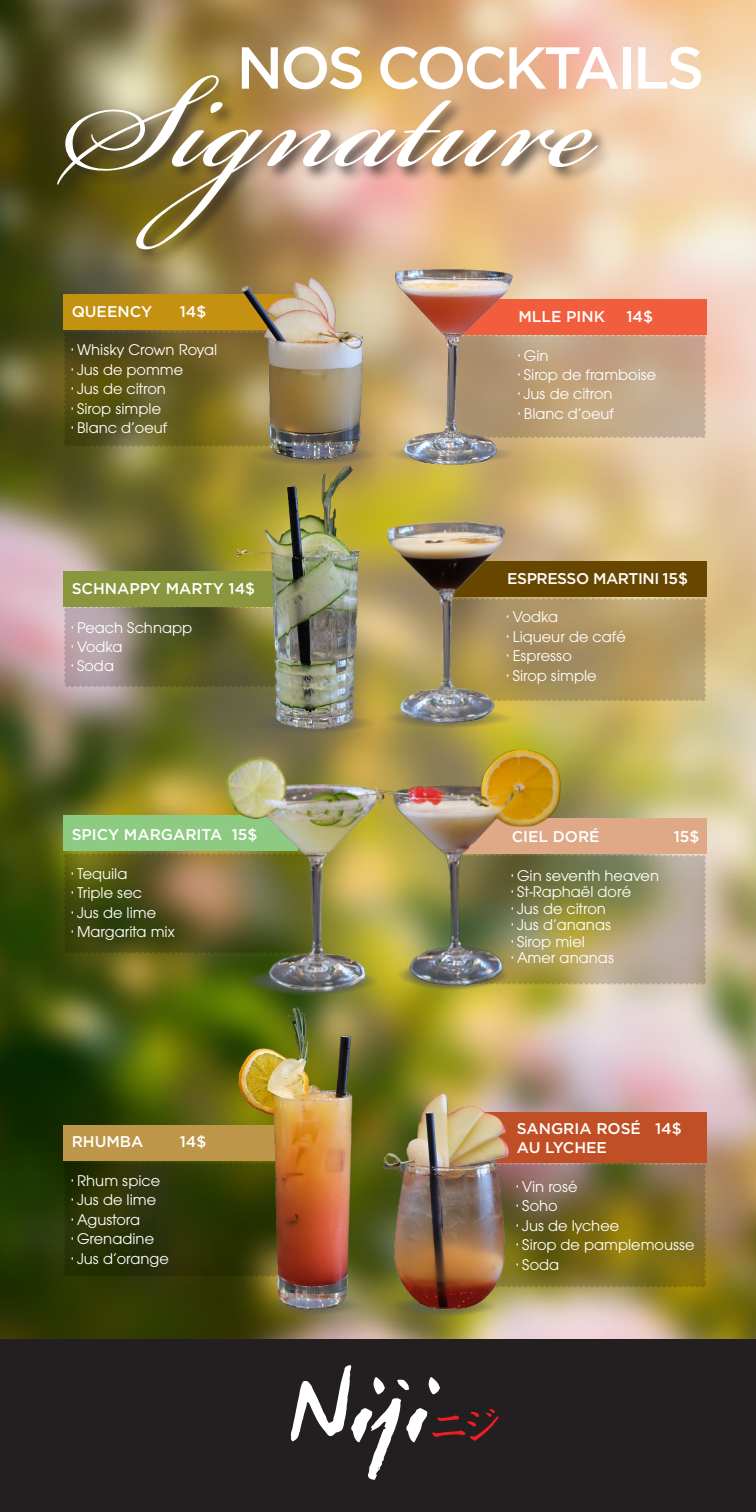
<style>
.page{position:relative;width:756px;height:1512px;background:#fff}
.page>*{position:absolute;margin:0;border:0;box-sizing:border-box;transform-origin:0 0}
.t1{font:207.45px "Bickham Script Pro";color:#fff}
.t2{font:500 59.1px "Gotham";letter-spacing:-.05em;color:#fff}
.t3{font:16.2px/19.5px "Avant Gard EF";color:#fff}
.t4{font:500 15.6px/19.5px "Gotham";color:#fff}
.t5{font:500 15.6px "Gotham";letter-spacing:-.03em;color:#fff}
</style>
<div class="page">
<img style="left:0;top:0;width:756px;height:1340px">
<div style="left:0;top:1340px;width:756px;height:172px;background:#231f20"></div>
<svg style="left:235px;top:707px;width:152px;height:32px"></svg>
<div style="left:63px;top:294px;width:235px;height:36px;background:#c59110"></div>
<svg style="left:527px;top:335px;width:180px;height:104px;background:#c2a687"></svg>
<svg style="left:542px;top:597px;width:165px;height:105px;background:#b39a65"></svg>
<svg style="left:576px;top:854px;width:131px;height:132px;background:#a89f7d"></svg>
<svg style="left:527px;top:1163px;width:180px;height:126px;background:#7c6b28"></svg>
<div style="left:454px;top:299px;width:253px;height:36px;background:#f15e3d"></div>
<div style="left:472px;top:1113px;width:235px;height:50px;background:#c14f26"></div>
<div style="left:447px;top:561px;width:260px;height:36px;background:#674700"></div>
<div style="left:458px;top:818px;width:249px;height:36px;background:#dfa988"></div>
<div style="left:63px;top:1125px;width:235px;height:36px;background:#bd964a"></div>
<div style="left:63px;top:571px;width:235px;height:36px;background:#89963d"></div>
<div style="left:63px;top:815px;width:235px;height:36px;background:#8dca82"></div>
<div style="left:55px;top:72px;width:559px;height:194px;background:#231f20;opacity:.75"></div>
<svg style="left:63px;top:607px;width:175px;height:81px;background:#7b755a"></svg>
<svg style="left:63px;top:1161px;width:174px;height:117px;background:#2a3305"></svg>
<img style="left:382px;top:244px;width:145px;height:227px">
<img style="left:408px;top:1083px;width:119px;height:249px">
<img style="left:373px;top:471px;width:169px;height:265px">
<img style="left:369px;top:736px;width:207px;height:285px">
<img style="left:238px;top:509px;width:145px;height:220px">
<img style="left:197px;top:744px;width:188px;height:271px">
<img style="left:237px;top:989px;width:171px;height:343px">
<svg style="left:63px;top:330px;width:173px;height:118px;background:#645a1e"></svg>
<img style="left:236px;top:255px;width:148px;height:254px">
<svg style="left:63px;top:852px;width:254px;height:103px;background:#635f2a"></svg>
<svg style="left:291px;top:1365px;width:208px;height:115px"></svg>
<h2 class="t2" style="left:237px;top:29px;width:469px">NOS COCKTAILS</h2>
<h1 class="t1" style="left:63px;top:-28px;width:540px">Signature</h1>
<p class="t4" style="left:72px;top:301px;width:82px">QUEENCY</p>
<p class="t4" style="left:180px;top:301px;width:28px">14$</p>
<p class="t3" style="left:72px;top:340px;width:147px">· Whisky Crown Royal · Jus de pomme<br>· Jus de citron<br>· Sirop simple<br>· Blanc d’oeuf</p>
<p class="t4" style="left:72px;top:578px;width:185px">SCHNAPPY MARTY 14$</p>
<p class="t3" style="left:72px;top:617px;width:122px">· Peach Schnapp · Vodka<br>· Soda</p>
<p class="t4" style="left:72px;top:824px;width:187px">SPICY MARGARITA 15$</p>
<p class="t3" style="left:72px;top:864px;width:104px">· Tequila<br>· Triple sec<br>· Jus de lime<br>· Margarita mix</p>
<p class="t4" style="left:72px;top:1132px;width:73px">RHUMBA</p>
<p class="t4" style="left:180px;top:1132px;width:28px">14$</p>
<p class="t3" style="left:72px;top:1171px;width:99px">· Rhum spice<br>· Jus de lime<br>· Agustora<br>· Grenadine<br>· Jus d’orange</p>
<p class="t4" style="left:518px;top:306px;width:88px">MLLE PINK</p>
<p class="t4" style="left:626px;top:306px;width:28px">14$</p>
<p class="t3" style="left:518px;top:346px;width:140px">· Gin<br>· Sirop de framboise · Jus de citron<br>· Blanc d’oeuf</p>
<p class="t5" style="left:507px;top:568px;width:182px">ESPRESSO MARTINI 15$</p>
<p class="t3" style="left:507px;top:607px;width:120px">· Vodka<br>· Liqueur de café · Espresso<br>· Sirop simple</p>
<p class="t4" style="left:512px;top:826px;width:90px">CIEL DORÉ</p>
<p class="t4" style="left:674px;top:826px;width:27px">15$</p>
<p class="t3" style="left:512px;top:867px;width:149px;line-height:16.5px">· Gin seventh heaven · St-Raphaël doré<br>· Jus de citron<br>· Jus d’ananas<br>· Sirop miel<br>· Amer ananas</p>
<p class="t4" style="left:517px;top:1118px;width:166px">SANGRIA ROSÉ 14$<br>AU LYCHEE</p>
<p class="t3" style="left:517px;top:1177px;width:179px">· Vin rosé<br>· Soho<br>· Jus de lychee<br>· Sirop de pamplemousse · Soda</p>
</div>
